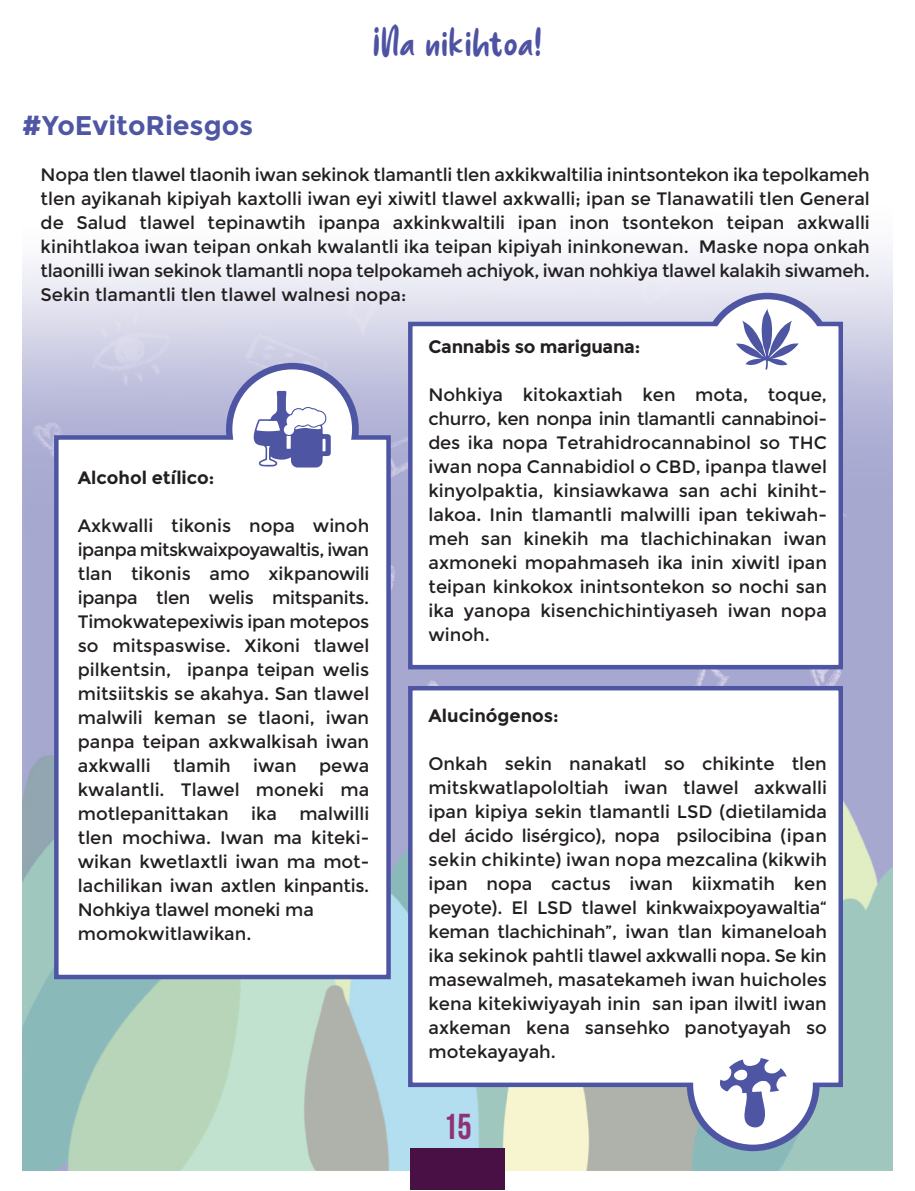
<style>
.page{position:relative;width:915px;height:1191px;background:#fff}
.page>*{position:absolute;margin:0;border:0;box-sizing:border-box;transform-origin:0 0}
.t1{font:45px "sweetpurple";letter-spacing:.01em;color:#4e52a2}
.t2{font:700 36px "Bebas Neue";color:#903077}
.t3{font:700 27px "Montserrat";color:#4f57a5}
.t4{font:18px/24px "Montserrat";color:#231f20;text-align:justify}
.t5{font:700 18px "Montserrat";letter-spacing:-.005em;color:#231f20}
</style>
<div class="page">
<img style="left:22px;top:252px;width:870px;height:918px">
<div style="left:410px;top:1147px;width:94px;height:42px;background:#491045"></div>
<div style="left:226px;top:363px;width:132px;height:132px;background:#4e56a4;border-radius:50%"></div>
<div style="left:54px;top:435px;width:336px;height:544px;background:#fff;border:4px solid #4e56a4"></div>
<div style="left:232px;top:369px;width:120px;height:120px;background:#fff;border-radius:50%"></div>
<div style="left:700px;top:293px;width:133px;height:132px;background:#4e56a4;border-radius:50%"></div>
<svg style="left:253px;top:391px;width:77px;height:76px"></svg>
<div style="left:408px;top:322px;width:434px;height:347px;background:#fff;border:4px solid #4e56a4"></div>
<div style="left:707px;top:299px;width:119px;height:120px;background:#fff;border-radius:50%"></div>
<svg style="left:686px;top:1018px;width:133px;height:133px"></svg>
<svg style="left:736px;top:309px;width:62px;height:61px"></svg>
<div style="left:408px;top:686px;width:434px;height:401px;background:#fff;border:4px solid #4e56a4"></div>
<div style="left:693px;top:1025px;width:119px;height:119px;background:#fff;border-radius:50%"></div>
<svg style="left:720px;top:1058px;width:66px;height:70px"></svg>
<h1 class="t1" style="left:372px;top:14px;width:170px">¡Na nikihtoa!</h1>
<h3 class="t3" style="left:22px;top:109px;width:233px">#YoEvitoRiesgos</h3>
<p class="t4" style="left:41px;top:163px;width:830px">Nopa tlen tlawel tlaonih iwan sekinok tlamantli tlen axkikwaltilia inintsontekon ika tepolkameh tlen ayikanah kipiyah kaxtolli iwan eyi xiwitl tlawel axkwalli; ipan se Tlanawatili tlen General de Salud tlawel tepinawtih ipanpa axkinkwaltili ipan inon tsontekon teipan axkwalli kinihtlakoa iwan teipan onkah kwalantli ika teipan kipiyah ininkonewan. Maske nopa onkah tlaonilli iwan sekinok tlamantli nopa telpokameh achiyok, iwan nohkiya tlawel kalakih siwameh.<br>Sekin tlamantli tlen tlawel walnesi nopa:</p>
<p class="t5" style="left:78px;top:467px;width:138px">Alcohol etílico:</p>
<p class="t4" style="left:78px;top:514px;width:293px;text-align:left">Axkwalli tikonis nopa winoh ipanpa mitskwaixpoyawaltis, iwan tlan tikonis amo xikpanowili ipanpa tlen welis mitspanits.<br>Timokwatepexiwis ipan motepos so mitspaswise. Xikoni tlawel pilkentsin, ipanpa teipan welis mitsiitskis se akahya. San tlawel malwili keman se tlaoni, iwan panpa teipan axkwalkisah iwan axkwalli tlamih iwan pewa kwalantli. Tlawel moneki ma motlepanittakan ika malwilli tlen mochiwa. Iwan ma kiteki&shy;wikan kwetlaxtli iwan ma mot&shy;lachilikan iwan axtlen kinpantis.<br>Nohkiya tlawel moneki ma momokwitlawikan.</p>
<p class="t5" style="left:428px;top:335px;width:213px">Cannabis so mariguana:</p>
<p class="t4" style="left:428px;top:382px;width:400px">Nohkiya kitokaxtiah ken mota, toque, churro, ken nonpa inin tlamantli cannabinoi&shy;des ika nopa Tetrahidrocannabinol so THC iwan nopa Cannabidiol o CBD, ipanpa tlawel kinyolpaktia, kinsiawkawa san achi kiniht&shy;lakoa. Inin tlamantli malwilli ipan tekiwah&shy;meh san kinekih ma tlachichinakan iwan axmoneki mopahmaseh ika inin xiwitl ipan teipan kinkokox inintsontekon so nochi san ika yanopa kisenchichintiyaseh iwan nopa winoh.</p>
<p class="t5" style="left:428px;top:705px;width:132px">Alucinógenos:</p>
<p class="t4" style="left:428px;top:752px;width:400px">Onkah sekin nanakatl so chikinte tlen mitskwatlapololtiah iwan tlawel axkwalli ipan kipiya sekin tlamantli LSD (dietilamida del ácido lisérgico), nopa psilocibina (ipan sekin chikinte) iwan nopa mezcalina (kikwih ipan nopa cactus iwan kiixmatih ken peyote). El LSD tlawel kinkwaixpoyawaltia“ keman tlachichinah”, iwan tlan kimaneloah ika sekinok pahtli tlawel axkwalli nopa. Se kin masewalmeh, masatekameh iwan huicholes kena kitekiwiyayah inin san ipan ilwitl iwan axkeman kena sansehko panotyayah so motekayayah.</p>
<h2 class="t2" style="left:443px;top:1106px;width:30px">15</h2>
</div>
